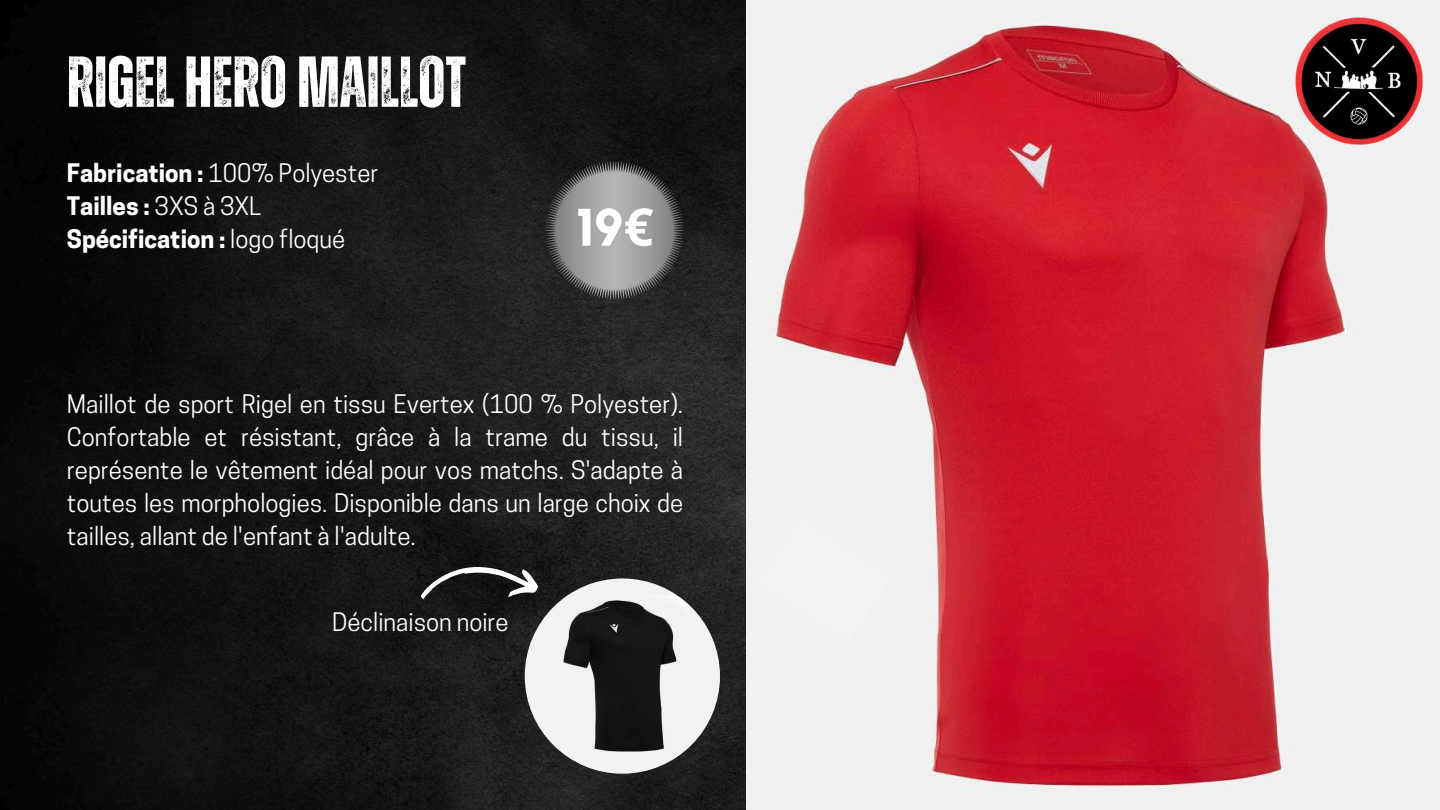
<style>
.page{position:relative;width:1440px;height:810px;background:#fff}
.page>*{position:absolute;margin:0;border:0;box-sizing:border-box;transform-origin:0 0}
.t1{font:700 72px "Zuume Rough";color:#fff}
.t2{font:700 52.1px "Kollektif";color:#fff}
.t3{font:24px/33px "Cooper Hewitt";color:#fff;text-align:justify}
.t4{font:700 24px/33px "Cooper Hewitt";color:#fff}
.s1{font-weight:400}
.s2{font-family:"Noto Sans"}
</style>
<div class="page">
<img style="left:0;top:0;width:747px;height:810px">
<img style="left:747px;top:0;width:693px;height:810px">
<img style="left:1294px;top:16px;width:130px;height:130px">
<img style="left:545px;top:161px;width:138px;height:138px">
<div style="left:758px;top:518px;width:134px;height:124px;background:#f1f1f1"></div>
<svg style="left:421px;top:566px;width:118px;height:33px"></svg>
<img style="left:525px;top:578px;width:195px;height:196px;border-radius:50%">
<h1 class="t1" style="left:67px;top:49px;width:401px">RIGELHEROMAILLOT</h1>
<p class="t4" style="left:67px;top:159px;width:313px">Fabrication : <span class="s1">100% Polyester<br></span>Tailles : <span class="s1">3XS à 3XL<br></span>Spécification : <span class="s1">logo floqué</span></p>
<h2 class="t2" style="left:575px;top:204px;width:80px">19<span class="s2">€</span></h2>
<p class="t3" style="left:67px;top:390px;width:618px">Maillot de sport Rigel en tissu Evertex (100 % Polyester).<br>Confortable et résistant, grâce à la trame du tissu, il représente le vêtement idéal pour vos matchs. S'adapte à toutes les morphologies. Disponible dans un large choix de tailles, allant de l'enfant à l'adulte.</p>
<p class="t3" style="left:332px;top:609px;width:178px">Déclinaison noire</p>
</div>
